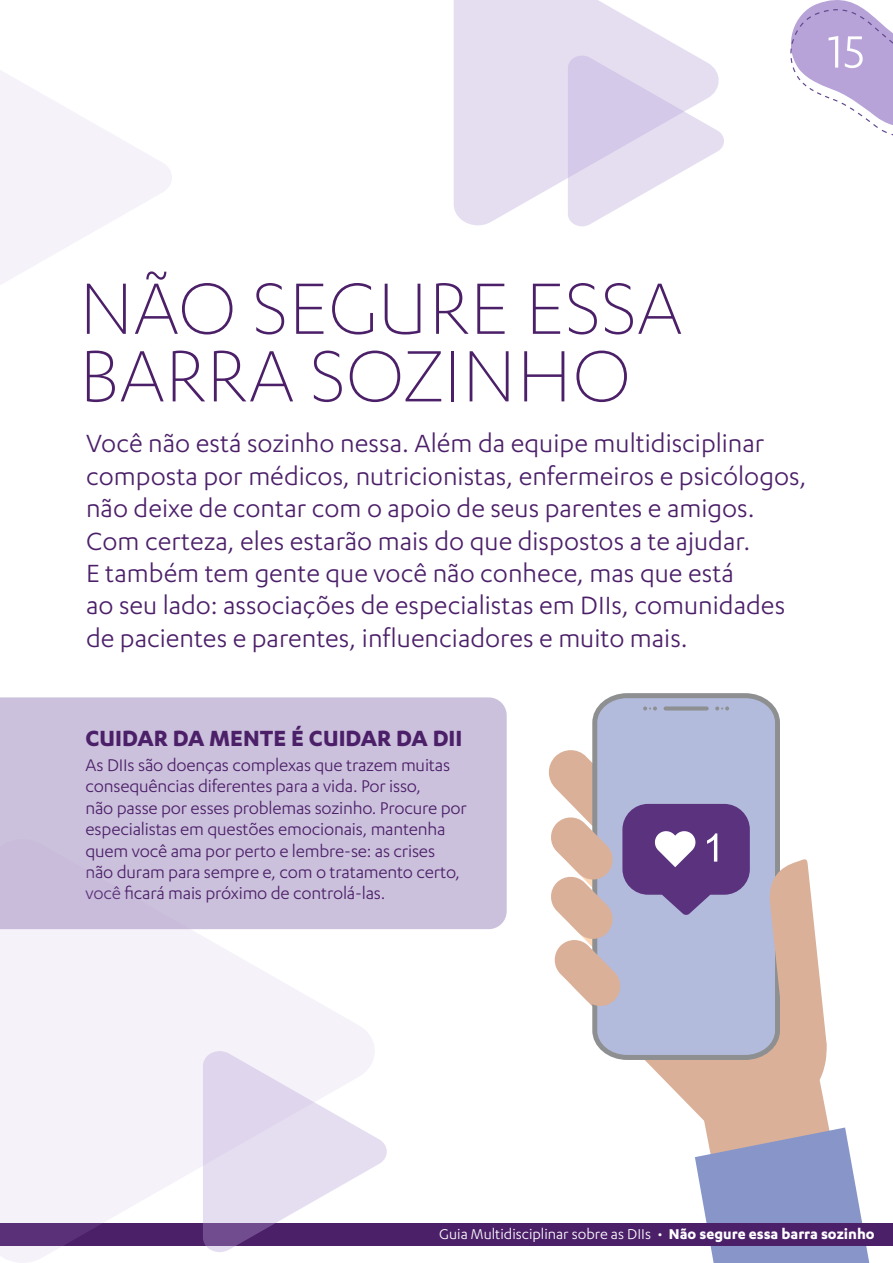
<style>
.page{position:relative;width:893px;height:1263px;background:#fff}
.page>*{position:absolute;margin:0;border:0;box-sizing:border-box;transform-origin:0 0}
.t1{font:300 84.45px/67.5px "Karbon";color:#4c2069}
.t2{font:52.5px "Karbon";color:#fff}
.t3{font:28.95px/32.4px "Karbon";color:#4c2069}
.t4{font:700 25.5px "Karbon";color:#4c2069}
.t5{font:19.5px/21.5px "Karbon";letter-spacing:-.01em;color:#4c2069}
.t6{font:16.5px "Karbon";color:#fff}
.s1{font-weight:700}
</style>
<div class="page">
<div style="left:0;top:697px;width:507px;height:232px;background:#ccc1dc"></div>
<svg style="left:592px;top:693px;width:188px;height:55px;background:#b1b8d3"></svg>
<svg style="left:664px;top:706px;width:45px;height:4px"></svg>
<svg style="left:643px;top:706px;width:14px;height:4px"></svg>
<svg style="left:715px;top:706px;width:14px;height:4px"></svg>
<svg style="left:549px;top:748px;width:321px;height:515px"></svg>
<svg style="left:790px;top:0;width:103px;height:136px"></svg>
<div style="left:0;top:1223px;width:893px;height:23px;background:#4c2069"></div>
<svg style="left:0;top:839px;width:376px;height:424px;fill:#f5f2f9"></svg>
<svg style="left:203px;top:1051px;width:184px;height:201px"></svg>
<svg style="left:454px;top:0;width:241px;height:225px;background:#e8e2f3"></svg>
<svg style="left:568px;top:56px;width:156px;height:170px"></svg>
<svg style="left:0;top:70px;width:172px;height:215px"></svg>
<p class="t2" style="left:828px;top:23px;width:39px">15</p>
<p class="t1" style="left:79px;top:272px;width:605px">NÃO SEGURE ESSA<br>BARRA SOZINHO</p>
<p class="t3" style="left:86px;top:427px;width:722px">Você não está sozinho nessa. Além da equipe multidisciplinar composta por médicos, nutricionistas, enfermeiros e psicólogos, não deixe de contar com o apoio de seus parentes e amigos.<br>Com certeza, eles estarão mais do que dispostos a te ajudar.<br>E também tem gente que você não conhece, mas que está<br>ao seu lado: associações de especialistas em DIIs, comunidades de pacientes e parentes, influenciadores e muito mais.</p>
<p class="t4" style="left:85px;top:724px;width:378px">CUIDAR DA MENTE É CUIDAR DA DII</p>
<p class="t5" style="left:85px;top:754px;width:383px">As DIIs são doenças complexas que trazem muitas consequências diferentes para a vida. Por isso,<br>não passe por esses problemas sozinho. Procure por especialistas em questões emocionais, mantenha quem você ama por perto e lembre-se: as crises não duram para sempre e, com o tratamento certo, você ficará mais próximo de controlá-las.</p>
<p class="t6" style="left:439px;top:1225px;width:437px">Guia Multidisciplinar sobre as DIIs • <span class="s1">Não segure essa barra sozinho</span></p>
</div>
